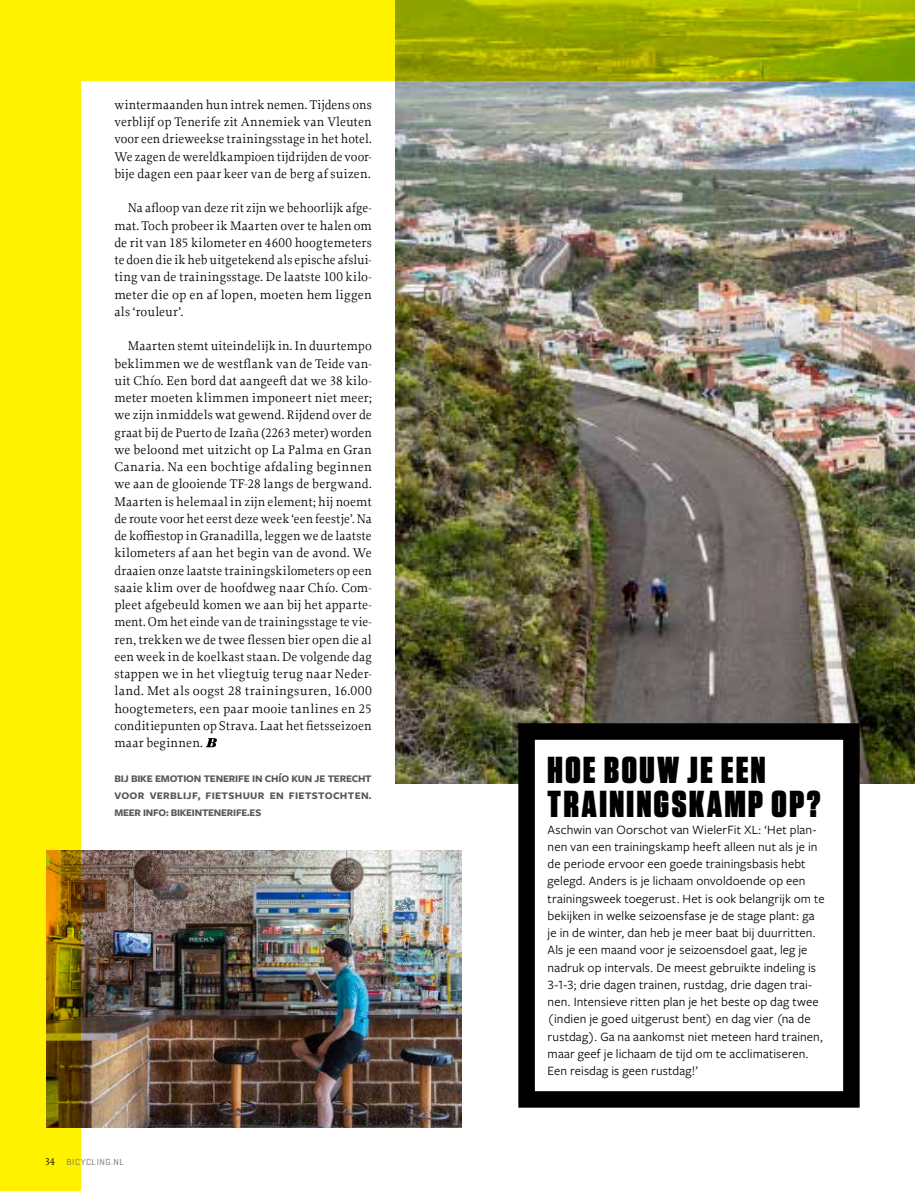
<style>
.page{position:relative;width:915px;height:1191px;background:#fff}
.page>*{position:absolute;margin:0;border:0;box-sizing:border-box;transform-origin:0 0}
.t1{font:900 37.5px/34.5px "Tungsten";letter-spacing:.07em;color:#000}
.t2{font:13.2px/17.2px "Proforma RW";letter-spacing:.015em;color:#000;text-align:justify}
.t3{font:13.2px/17.2px "Freight Sans Pro";letter-spacing:.01em;color:#000}
.t4{font:700 10.5px/17.2px "Freight Sans Pro";letter-spacing:-.005em;color:#58595b;text-align:justify}
.t5{font:9px "Geogrotesque";letter-spacing:.06em;color:#6d6e71}
.s1{font-family:"Proforma RW";font-size:10.5px;color:#000}
</style>
<div class="page">
<div style="left:0;top:0;width:914px;height:81px;background:#fff200"></div>
<div style="left:0;top:81px;width:81px;height:1110px;background:#fff200"></div>
<img style="left:395px;top:0;width:519px;height:783px">
<img style="left:46px;top:851px;width:415px;height:276px">
<svg style="left:205px;top:738px;width:12px;height:9px"></svg>
<div style="left:526px;top:731px;width:325px;height:368px;background:#fff"></div>
<div style="left:518px;top:723px;width:341px;height:384px;border:16px solid #000"></div>
<p class="t2" style="left:114px;top:96px;width:259px">wintermaanden hun intrek nemen. Tijdens ons verblijf op Tenerife zit Annemiek van Vleuten voor een drieweekse trainingsstage in het hotel.<br>We zagen de wereldkampioen tijdrijden de voor&shy;bije dagen een paar keer van de berg af suizen.</p>
<p class="t2" style="left:114px;top:200px;width:259px;text-indent:14px">Na afloop van deze rit zijn we behoorlijk afge&shy;mat. Toch probeer ik Maarten over te halen om de rit van 185 kilometer en 4600 hoogtemeters te doen die ik heb uitgetekend als epische afslui&shy;ting van de trainingsstage. De laatste 100 kilo&shy;meter die op en af lopen, moeten hem liggen als ‘rouleur’.</p>
<p class="t2" style="left:114px;top:338px;width:259px;text-indent:14px">Maarten stemt uiteindelijk in. In duurtempo beklimmen we de westflank van de Teide van&shy;uit Chío. Een bord dat aangeeft dat we 38 kilo&shy;meter moeten klimmen imponeert niet meer; we zijn inmiddels wat gewend. Rijdend over de graat bij de Puerto de Izaña (2263 meter) worden we beloond met uitzicht op La Palma en Gran Canaria. Na een bochtige afdaling beginnen we aan de glooiende TF-28 langs de bergwand.<br>Maarten is helemaal in zijn element; hij noemt de route voor het eerst deze week ‘een feestje’. Na de koffiestop in Granadilla, leggen we de laatste kilometers af aan het begin van de avond. We draaien onze laatste trainingskilometers op een saaie klim over de hoofdweg naar Chío. Com&shy;pleet afgebeuld komen we aan bij het apparte&shy;ment. Om het einde van de trainingsstage te vie&shy;ren, trekken we de twee flessen bier open die al een week in de koelkast staan. De volgende dag stappen we in het vliegtuig terug naar Neder&shy;land. Met als oogst 28 trainingsuren, 16.000 hoogtemeters, een paar mooie tanlines en 25 conditiepunten op Strava. Laat het fietsseizoen maar beginnen.</p>
<p class="t4" style="left:114px;top:769px;width:259px">BIJ BIKE EMOTION TENERIFE IN CHÍO KUN JE TERECHT VOOR VERBLIJF, FIETSHUUR EN FIETSTOCHTEN.<br>MEER INFO: BIKEINTENERIFE.ES</p>
<p class="t5" style="left:45px;top:1156px;width:81px"><span class="s1">34</span> BICYCLING.NL</p>
<h1 class="t1" style="left:547px;top:753px;width:274px">HOE BOUW JE EEN<br>TRAININGSKAMP OP?</h1>
<p class="t3" style="left:547px;top:820px;width:278px">Aschwin van Oorschot van WielerFit XL: ‘Het plan&shy;nen van een trainingskamp heeft alleen nut als je in de periode ervoor een goede trainingsbasis hebt gelegd. Anders is je lichaam onvoldoende op een trainingsweek toegerust. Het is ook belangrijk om te bekijken in welke seizoensfase je de stage plant: ga je in de winter, dan heb je meer baat bij duurritten.<br>Als je een maand voor je seizoensdoel gaat, leg je nadruk op intervals. De meest gebruikte indeling is 3-1-3; drie dagen trainen, rustdag, drie dagen trai&shy;nen. Intensieve ritten plan je het beste op dag twee (indien je goed uitgerust bent) en dag vier (na de rustdag). Ga na aankomst niet meteen hard trainen, maar geef je lichaam de tijd om te acclimatiseren.<br>Een reisdag is geen rustdag!’</p>
</div>
